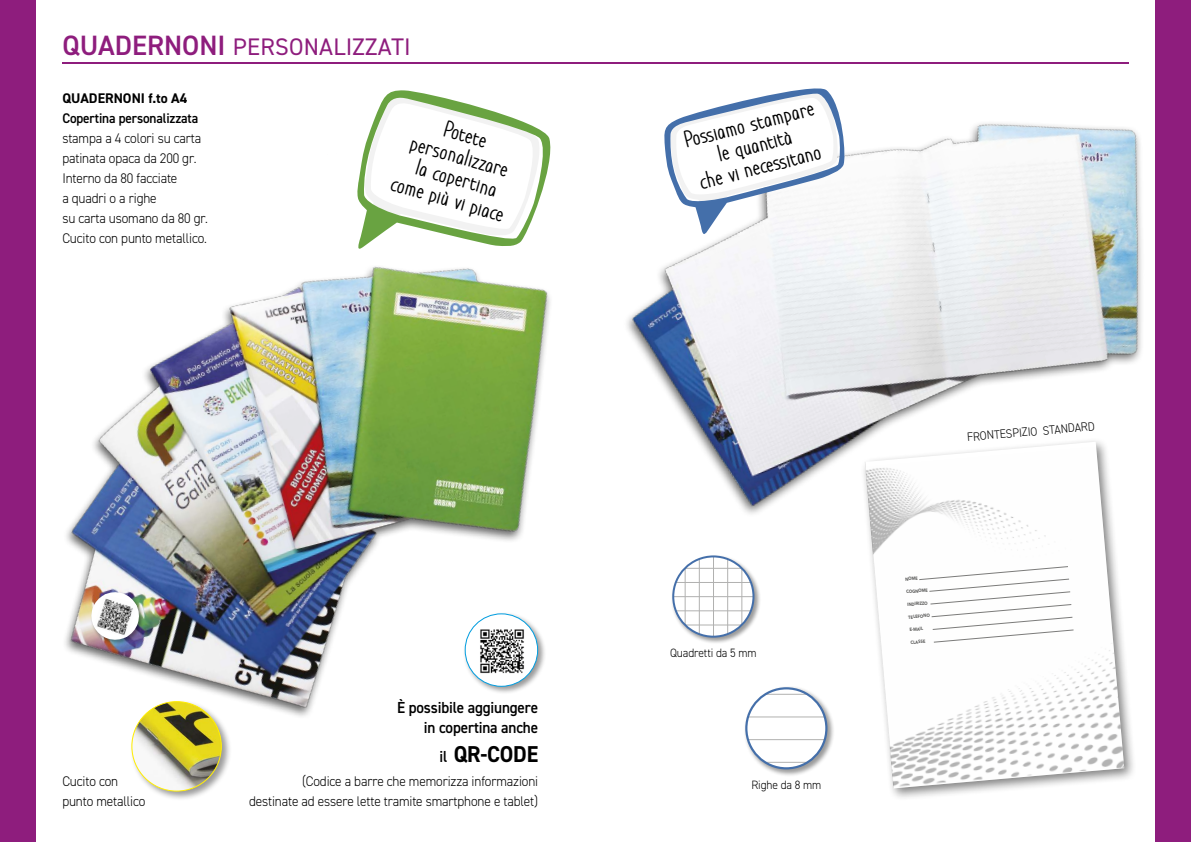
<style>
.page{position:relative;width:1191px;height:842px;background:#fff}
.page>*{position:absolute;margin:0;border:0;box-sizing:border-box;transform-origin:0 0}
.t1{font:24px "DIN2014";letter-spacing:.01em;color:#8e1d7d}
.t2{font:700 23px/22px "Im Wunderland";color:#000;text-align:center}
.t3{font:700 23px "DIN2014";letter-spacing:-.01em;color:#000;scale:.95 1}
.t4{font:600 16px/20px "DIN2014";letter-spacing:-.01em;color:#000;text-align:right;scale:.95 1}
.t5{font:300 14px/20px "DIN2014";letter-spacing:-.01em;color:#000;scale:.95 1}
.t6{font:600 14px "DIN2014";letter-spacing:-.01em;color:#000;scale:.95 1}
.t7{font:700 14px "DIN2014";color:#000}
.t8{font:300 12.2px "DIN2014";color:#000;scale:.95 1}
.t9{font:300 12.1px "DIN2014";letter-spacing:-.01em;color:#000;scale:.95 1}
.t10{font:900 4.6px "Avenir";color:#585857;scale:.85 1}
.s1{font-weight:600;font-size:28px}
.s2{font-weight:600;font-size:16px}
</style>
<div class="page">
<img style="left:627px;top:123px;width:515px;height:391px">
<div style="left:859px;top:436px;width:278px;height:365px;background:#000;opacity:.5"></div>
<svg style="left:864px;top:442px;width:260px;height:346px"></svg>
<hr style="left:62px;top:62px;width:1066px;height:2px;background:#8e1d7d">
<img style="left:65px;top:279px;width:485px;height:437px">
<div style="left:463px;top:612px;width:83px;height:83px;background:#000;opacity:.4"></div>
<div style="left:465px;top:614px;width:72px;height:72px;background:#fff;border-radius:50%"></div>
<img style="left:475px;top:624px;width:53px;height:53px">
<div style="left:465px;top:613px;width:73px;height:74px;border:1px solid #009de0;border-radius:50%"></div>
<div style="left:129px;top:699px;width:103px;height:102px;background:#000;opacity:.4"></div>
<img style="left:132px;top:702px;width:89px;height:89px;border-radius:45px">
<div style="left:90px;top:591px;width:54px;height:54px;background:#000;opacity:.4"></div>
<svg style="left:88px;top:589px;width:54px;height:54px"></svg>
<img style="left:94px;top:594px;width:43px;height:43px">
<svg style="left:333px;top:90px;width:218px;height:199px"></svg>
<svg style="left:653px;top:88px;width:218px;height:155px"></svg>
<div style="left:744px;top:686px;width:90px;height:90px;background:#000;opacity:.4"></div>
<div style="left:746px;top:688px;width:80px;height:80px;background:#fff;border-radius:50%"></div>
<hr style="left:746px;top:694px;width:80px;height:1px;background:#b1b1b0">
<hr style="left:746px;top:717px;width:80px;height:1px;background:#b1b1b0">
<hr style="left:746px;top:739px;width:80px;height:1px;background:#b1b1b0">
<hr style="left:746px;top:762px;width:80px;height:1px;background:#b1b1b0">
<div style="left:745px;top:687px;width:82px;height:82px;border:2px solid #446faa;border-radius:50%"></div>
<div style="left:671px;top:554px;width:90px;height:90px;background:#000;opacity:.4"></div>
<svg style="left:673px;top:556px;width:80px;height:81px"></svg>
<hr style="left:685px;top:556px;width:1px;height:81px;background:#b1b1b0">
<hr style="left:699px;top:556px;width:1px;height:81px;background:#b1b1b0">
<hr style="left:713px;top:556px;width:1px;height:81px;background:#b1b1b0">
<hr style="left:727px;top:556px;width:1px;height:81px;background:#b1b1b0">
<hr style="left:741px;top:556px;width:1px;height:81px;background:#b1b1b0">
<hr style="left:673px;top:568px;width:80px;height:1px;background:#b1b1b0">
<hr style="left:673px;top:582px;width:80px;height:1px;background:#b1b1b0">
<hr style="left:673px;top:596px;width:80px;height:1px;background:#b1b1b0">
<hr style="left:673px;top:611px;width:80px;height:1px;background:#b1b1b0">
<hr style="left:673px;top:625px;width:80px;height:1px;background:#b1b1b0">
<div style="left:672px;top:555px;width:82px;height:83px;border:2px solid #446faa;border-radius:50%"></div>
<div style="left:1155px;top:0;width:36px;height:842px;background:#8e1d7d"></div>
<div style="left:0;top:0;width:36px;height:842px;background:#8e1d7d"></div>
<h1 class="t1" style="left:62px;top:32px;width:350px"><span class="s1">QUADERNONI</span> PERSONALIZZATI</h1>
<p class="t7" style="left:62px;top:89px;width:126px">QUADERNONI f.to A4</p>
<p class="t6" style="left:62px;top:109px;width:145px">Copertina personalizzata</p>
<p class="t5" style="left:62px;top:128px;width:155px">stampa a 4 colori su carta patinata opaca da 200 gr.<br>Interno da 80 facciate<br>a quadri o a righe<br>su carta usomano da 80 gr.<br>Cucito con punto metallico.</p>
<h2 class="t2" style="left:414px;top:108px;width:117px;rotate:16deg">Potete personalizzare la copertina come più vi piace</h2>
<p class="t5" style="left:62px;top:771px;width:89px">Cucito con punto metallico</p>
<p class="t4" style="left:397px;top:697px;width:150px">È possibile aggiungere in copertina anche</p>
<h2 class="t3" style="left:439px;top:739px;width:105px"><span class="s2">il</span> QR-CODE</h2>
<p class="t5" style="left:249px;top:771px;width:306px;text-align:right">(Codice a barre che memorizza informazioni destinate ad essere lette tramite smartphone e tablet)</p>
<h2 class="t2" style="left:683px;top:128px;width:133px;rotate:-14deg">Possiamo stampare le quantità<br>che vi necessitano</h2>
<p class="t9" style="left:670px;top:645px;width:92px">Quadretti da 5 mm</p>
<p class="t9" style="left:751px;top:777px;width:75px">Righe da 8 mm</p>
<p class="t8" style="left:966px;top:430px;width:136px;rotate:-5deg">FRONTESPIZIO STANDARD</p>
<p class="t10" style="left:905px;top:575px;width:16px;rotate:-5deg">NOME</p>
<p class="t10" style="left:906px;top:588px;width:27px;rotate:-5deg">COGNOME</p>
<p class="t10" style="left:907px;top:600px;width:26px;rotate:-5deg">INDIRIZZO</p>
<p class="t10" style="left:908px;top:613px;width:27px;rotate:-5deg">TELEFONO</p>
<p class="t10" style="left:909px;top:626px;width:17px;rotate:-5deg">E-MAIL</p>
<p class="t10" style="left:910px;top:638px;width:19px;rotate:-5deg">CLASSE</p>
</div>
